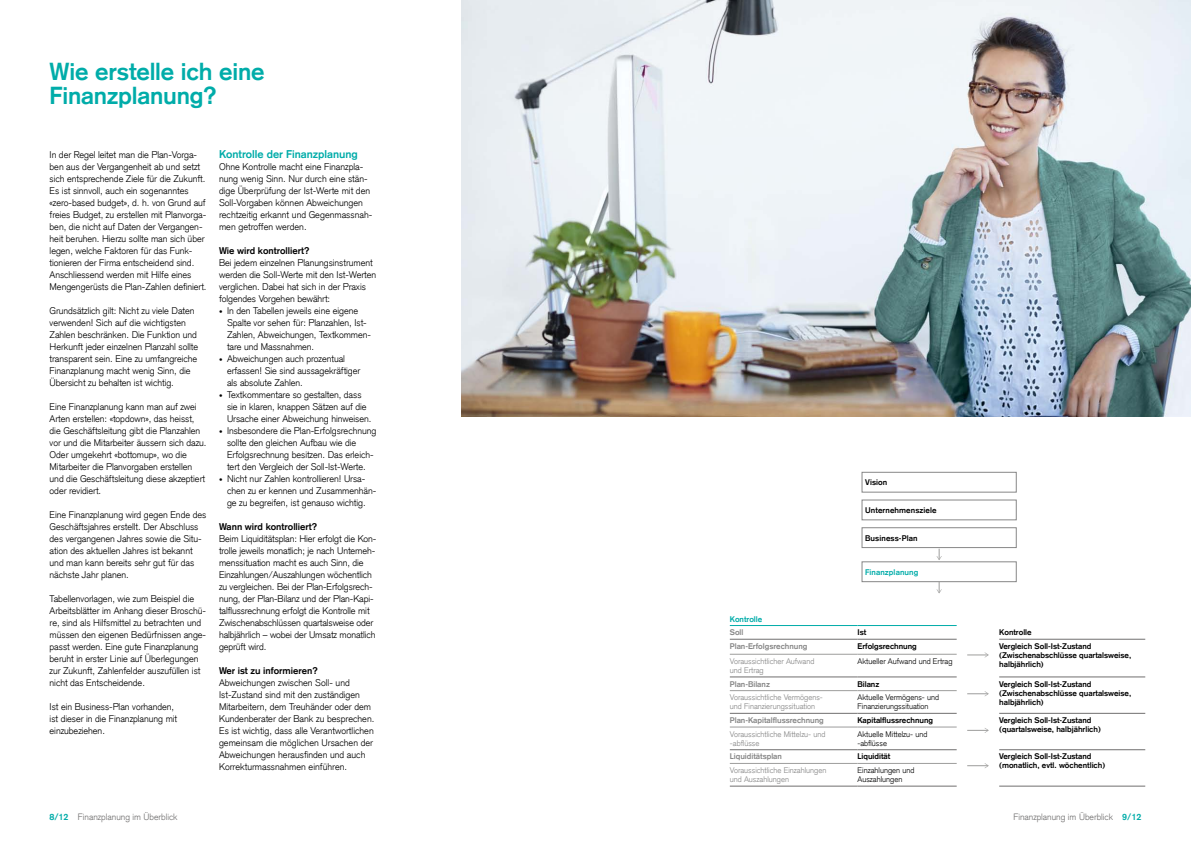
<style>
.page{position:relative;width:1191px;height:842px;background:#fff}
.page>*{position:absolute;margin:0;border:0;box-sizing:border-box;transform-origin:0 0}
.t1{font:700 24px/24px "Credit Suisse Type";letter-spacing:-.005em;color:#00aca9}
.t2{font:700 11px "Credit Suisse Type";color:#00aca9}
.t3{font:300 9.5px/12px "Credit Suisse Type";letter-spacing:-.005em;color:#000}
.t4{font:700 9.5px "Credit Suisse Type";color:#000}
.t5{font:300 9px "Credit Suisse Type";color:#706f6f}
.t6{font:700 8px/9px "Credit Suisse Type";color:#000}
.t7{font:300 8px/9px "Credit Suisse Type";color:#878787}
.t8{font:300 8px/9px "Credit Suisse Type";color:#000}
.t9{font:700 8px "Credit Suisse Type";color:#878787}
.t10{font:700 8px "Credit Suisse Type";letter-spacing:.01em;color:#00aca9}
.s1{font-size:7px}
.s2{font-weight:700;color:#00aca9}
</style>
<div class="page">
<img style="left:461px;top:0;width:730px;height:416px">
<div style="left:861px;top:472px;width:155px;height:20px;border:1px solid #878787"></div>
<div style="left:861px;top:500px;width:155px;height:20px;border:1px solid #878787"></div>
<div style="left:861px;top:527px;width:155px;height:21px;border:1px solid #878787"></div>
<div style="left:861px;top:562px;width:155px;height:20px;border:1px solid #878787"></div>
<hr style="left:730px;top:625px;width:127px;height:1px;background:#00aca9">
<hr style="left:857px;top:625px;width:99px;height:1px;background:#00aca9">
<hr style="left:730px;top:639px;width:127px;height:1px;background:#706f6f">
<hr style="left:857px;top:639px;width:99px;height:1px;background:#706f6f">
<hr style="left:999px;top:639px;width:146px;height:1px;background:#706f6f">
<hr style="left:730px;top:676px;width:127px;height:1px;background:#706f6f">
<hr style="left:857px;top:676px;width:99px;height:1px;background:#706f6f">
<hr style="left:999px;top:676px;width:146px;height:1px;background:#706f6f">
<hr style="left:730px;top:713px;width:127px;height:1px;background:#706f6f">
<hr style="left:857px;top:713px;width:99px;height:1px;background:#706f6f">
<hr style="left:999px;top:713px;width:146px;height:1px;background:#706f6f">
<hr style="left:730px;top:749px;width:127px;height:1px;background:#706f6f">
<hr style="left:857px;top:749px;width:99px;height:1px;background:#706f6f">
<hr style="left:999px;top:749px;width:146px;height:1px;background:#706f6f">
<hr style="left:730px;top:786px;width:127px;height:1px;background:#706f6f">
<hr style="left:857px;top:786px;width:99px;height:1px;background:#706f6f">
<hr style="left:999px;top:786px;width:146px;height:1px;background:#706f6f">
<hr style="left:730px;top:654px;width:127px;height:1px;background:#9d9d9c">
<hr style="left:857px;top:654px;width:99px;height:1px;background:#9d9d9c">
<hr style="left:730px;top:690px;width:127px;height:1px;background:#9d9d9c">
<hr style="left:857px;top:690px;width:99px;height:1px;background:#9d9d9c">
<hr style="left:730px;top:727px;width:127px;height:1px;background:#9d9d9c">
<hr style="left:857px;top:727px;width:99px;height:1px;background:#9d9d9c">
<hr style="left:730px;top:763px;width:127px;height:1px;background:#9d9d9c">
<hr style="left:857px;top:763px;width:99px;height:1px;background:#9d9d9c">
<svg style="left:967px;top:652px;width:21px;height:5px"></svg>
<svg style="left:967px;top:691px;width:21px;height:5px"></svg>
<svg style="left:967px;top:728px;width:21px;height:5px"></svg>
<svg style="left:967px;top:763px;width:21px;height:5px"></svg>
<svg style="left:936px;top:549px;width:5px;height:11px"></svg>
<svg style="left:936px;top:582px;width:5px;height:11px"></svg>
<h1 class="t1" style="left:50px;top:60px;width:216px">Wie erstelle ich eine<br>Finanzplanung?</h1>
<p class="t3" style="left:50px;top:149px;width:158px">In der Regel leitet man die Plan-Vorga&shy;ben aus der Vergangenheit ab und setzt sich entsprechende Ziele für die Zukunft.<br>Es ist sinnvoll, auch ein sogenanntes «zero-based budget», d. h. von Grund auf freies Budget, zu erstellen mit Planvorga&shy;ben, die nicht auf Daten der Vergangen&shy;heit beruhen. Hierzu sollte man sich über legen, welche Faktoren für das Funk&shy;tionieren der Firma entscheidend sind.<br>Anschliessend werden mit Hilfe eines Mengengerüsts die Plan-Zahlen definiert.</p>
<p class="t3" style="left:50px;top:305px;width:150px">Grundsätzlich gilt: Nicht zu viele Daten verwenden! Sich auf die wichtigsten Zahlen beschränken. Die Funktion und Herkunft jeder einzelnen Planzahl sollte transparent sein. Eine zu umfangreiche Finanzplanung macht wenig Sinn, die Übersicht zu behalten ist wichtig.</p>
<p class="t3" style="left:50px;top:401px;width:158px">Eine Finanzplanung kann man auf zwei Arten erstellen: «topdown», das heisst, die Geschäftsleitung gibt die Planzahlen vor und die Mitarbeiter äussern sich dazu.<br>Oder umgekehrt «bottomup», wo die Mitarbeiter die Planvorgaben erstellen und die Geschäftsleitung diese akzeptiert oder revidiert.</p>
<p class="t3" style="left:50px;top:509px;width:158px">Eine Finanzplanung wird gegen Ende des Geschäftsjahres erstellt. Der Abschluss des vergangenen Jahres sowie die Situ&shy;ation des aktuellen Jahres ist bekannt und man kann bereits sehr gut für das nächste Jahr planen.</p>
<p class="t3" style="left:50px;top:593px;width:158px">Tabellenvorlagen, wie zum Beispiel die Arbeitsblätter im Anhang dieser Broschü&shy;re, sind als Hilfsmittel zu betrachten und müssen den eigenen Bedürfnissen ange&shy;passt werden. Eine gute Finanzplanung beruht in erster Linie auf Überlegungen zur Zukunft, Zahlenfelder auszufüllen ist nicht das Entscheidende.</p>
<p class="t3" style="left:50px;top:701px;width:129px">Ist ein Business-Plan vorhanden, ist dieser in die Finanzplanung mit einzubeziehen.</p>
<p class="t2" style="left:219px;top:148px;width:140px">Kontrolle der Finanzplanung</p>
<p class="t3" style="left:219px;top:161px;width:155px">Ohne Kontrolle macht eine Finanzpla&shy;nung wenig Sinn. Nur durch eine stän&shy;dige Überprüfung der Ist-Werte mit den Soll-Vorgaben können Abweichungen rechtzeitig erkannt und Gegenmassnah&shy;men getroffen werden.</p>
<p class="t4" style="left:219px;top:245px;width:92px">Wie wird kontrolliert?</p>
<p class="t3" style="left:219px;top:257px;width:159px">Bei jedem einzelnen Planungsinstrument werden die Soll-Werte mit den Ist-Werten verglichen. Dabei hat sich in der Praxis folgendes Vorgehen bewährt:</p>
<p class="t3" style="left:227px;top:305px;width:146px;text-indent:-8px"><span class="s1">•</span> In den Tabellen jeweils eine eigene Spalte vor sehen für: Planzahlen, Ist-Zahlen, Abweichungen, Textkommen&shy;tare und Massnahmen.</p>
<p class="t3" style="left:227px;top:353px;width:135px;text-indent:-8px"><span class="s1">•</span> Abweichungen auch prozentual erfassen! Sie sind aussagekräftiger als absolute Zahlen.</p>
<p class="t3" style="left:227px;top:389px;width:146px;text-indent:-8px"><span class="s1">•</span> Textkommentare so gestalten, dass sie in klaren, knappen Sätzen auf die<br>Ursache einer Abweichung hinweisen.</p>
<p class="t3" style="left:227px;top:425px;width:151px;text-indent:-8px"><span class="s1">•</span> Insbesondere die Plan-Erfolgsrechnung sollte den gleichen Aufbau wie die Erfolgsrechnung besitzen. Das erleich&shy;tert den Vergleich der Soll-Ist-Werte.</p>
<p class="t3" style="left:227px;top:473px;width:151px;text-indent:-8px"><span class="s1">•</span> Nicht nur Zahlen kontrollieren! Ursa&shy;chen zu er kennen und Zusammenhän&shy;ge zu begreifen, ist genauso wichtig.</p>
<p class="t4" style="left:219px;top:521px;width:100px">Wann wird kontrolliert?</p>
<p class="t3" style="left:219px;top:533px;width:159px">Beim Liquiditätsplan: Hier erfolgt die Kon&shy;trolle jeweils monatlich; je nach Unterneh&shy;menssituation macht es auch Sinn, die Einzahlungen/Auszahlungen wöchentlich zu vergleichen. Bei der Plan-Erfolgsrech&shy;nung, der Plan-Bilanz und der Plan-Kapi&shy;talflussrechnung erfolgt die Kontrolle mit Zwischenabschlüssen quartalsweise oder halbjährlich – wobei der Umsatz monatlich geprüft wird.</p>
<p class="t4" style="left:219px;top:665px;width:100px">Wer ist zu informieren?</p>
<p class="t3" style="left:219px;top:677px;width:157px">Abweichungen zwischen Soll- und Ist-Zustand sind mit den zuständigen Mitarbeitern, dem Treuhänder oder dem Kundenberater der Bank zu besprechen.<br>Es ist wichtig, dass alle Verantwortlichen gemeinsam die möglichen Ursachen der Abweichungen herausfinden und auch Korrekturmassnahmen einführen.</p>
<p class="t6" style="left:865px;top:478px;width:24px">Vision</p>
<p class="t6" style="left:865px;top:505px;width:73px">Unternehmensziele</p>
<p class="t6" style="left:865px;top:533px;width:54px">Business-Plan</p>
<p class="t10" style="left:865px;top:567px;width:55px">Finanzplanung</p>
<p class="t10" style="left:730px;top:614px;width:34px">Kontrolle</p>
<p class="t9" style="left:730px;top:628px;width:15px">Soll</p>
<p class="t6" style="left:857px;top:628px;width:10px">Ist</p>
<p class="t6" style="left:999px;top:628px;width:34px">Kontrolle</p>
<p class="t9" style="left:730px;top:641px;width:79px">Plan-Erfolgsrechnung</p>
<p class="t6" style="left:857px;top:642px;width:61px">Erfolgsrechnung</p>
<p class="t6" style="left:999px;top:642px;width:133px">Vergleich Soll-Ist-Zustand (Zwischenabschlüsse quartalsweise, halbjährlich)</p>
<p class="t7" style="left:730px;top:657px;width:86px">Voraussichtlicher Aufwand und Ertrag</p>
<p class="t8" style="left:857px;top:657px;width:97px">Aktueller Aufwand und Ertrag</p>
<p class="t9" style="left:730px;top:679px;width:42px">Plan-Bilanz</p>
<p class="t6" style="left:857px;top:679px;width:23px">Bilanz</p>
<p class="t6" style="left:999px;top:679px;width:133px">Vergleich Soll-Ist-Zustand (Zwischenabschlüsse quartalsweise, halbjährlich)</p>
<p class="t7" style="left:730px;top:693px;width:95px">Voraussichtliche Vermögens&shy;und Finanzierungssituation</p>
<p class="t8" style="left:857px;top:693px;width:83px">Aktuelle Vermögens- und<br>Finanzierungssituation</p>
<p class="t9" style="left:730px;top:715px;width:95px">Plan-Kapitalflussrechnung</p>
<p class="t6" style="left:857px;top:716px;width:77px">Kapitalflussrechnung</p>
<p class="t6" style="left:999px;top:716px;width:103px">Vergleich Soll-Ist-Zustand (quartalsweise, halbjährlich)</p>
<p class="t7" style="left:730px;top:729px;width:97px">Voraussichtliche Mittelzu- und -abflüsse</p>
<p class="t8" style="left:857px;top:729px;width:71px">Aktuelle Mittelzu- und -abflüsse</p>
<p class="t9" style="left:730px;top:752px;width:54px">Liquiditätsplan</p>
<p class="t6" style="left:857px;top:752px;width:34px">Liquidität</p>
<p class="t6" style="left:999px;top:752px;width:107px">Vergleich Soll-Ist-Zustand (monatlich, evtl. wöchentlich)</p>
<p class="t7" style="left:730px;top:766px;width:98px">Voraussichtliche Einzahlungen und Auszahlungen</p>
<p class="t8" style="left:857px;top:766px;width:58px">Einzahlungen und<br>Auszahlungen</p>
<p class="t5" style="left:49px;top:811px;width:130px"><span class="s2">8/12</span> Finanzplanung im Überblick</p>
<p class="t5" style="left:1013px;top:811px;width:129px">Finanzplanung im Überblick <span class="s2">9/12</span></p>
</div>
